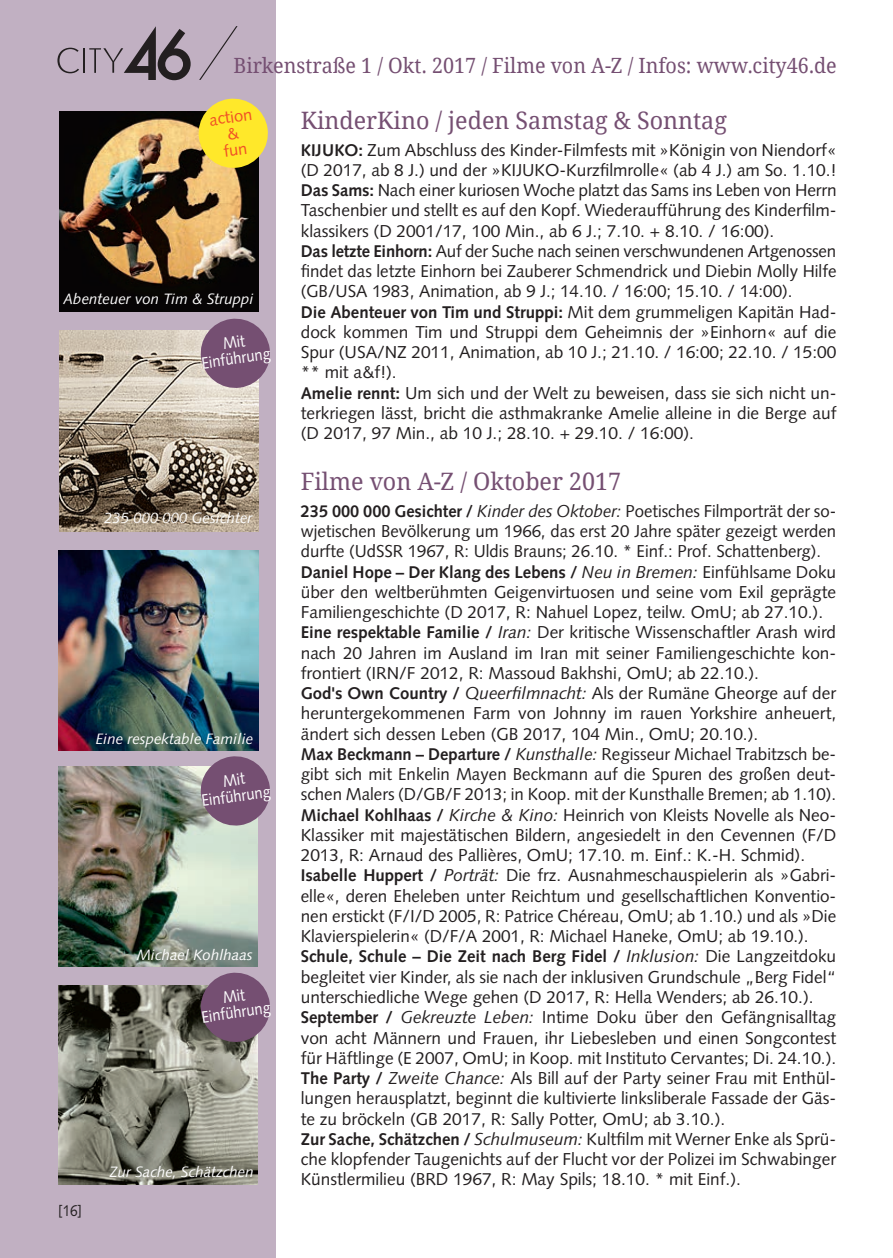
<style>
.page{position:relative;width:893px;height:1258px;background:#fff}
.page>*{position:absolute;margin:0;border:0;box-sizing:border-box;transform-origin:0 0}
.t1{font:24px "Droid Serif";color:#754f72}
.t2{font:21px "Droid Serif";color:#754f72;scale:.94 1}
.t3{font:17.25px/20.2px "Syntax";color:#231f20}
.t4{font:700 16.95px "Syntax";color:#231f20}
.t5{font:16.5px/16.5px "Syntax";color:#fff;text-align:center;scale:.89 1}
.t6{font:16.5px/16.5px "Syntax";color:#f05026;text-align:center}
.t7{font:15.75px "Syntax";color:#231f20;scale:.85 1}
.t8{font:italic 15px "Syntax";color:#fff}
.s1{font-weight:700;font-size:16.95px}
.s2{font-weight:400;font-size:17.25px}
.s3{font-style:italic}
.s4{font-weight:400;font-style:italic;font-size:17.25px}
</style>
<div class="page">
<div style="left:0;top:0;width:276px;height:1258px;background:#c1b0c2"></div>
<svg style="left:199px;top:26px;width:38px;height:54px"></svg>
<hr style="left:83px;top:48px;width:2px;height:25px;background:#231f20">
<svg style="left:57px;top:48px;width:22px;height:25px"></svg>
<svg style="left:89px;top:26px;width:102px;height:54px"></svg>
<img style="left:58px;top:550px;width:200px;height:201px">
<img style="left:59px;top:330px;width:200px;height:202px">
<img style="left:59px;top:111px;width:200px;height:200px">
<img style="left:58px;top:766px;width:200px;height:200px">
<img style="left:58px;top:985px;width:200px;height:200px">
<svg style="left:198px;top:756px;width:72px;height:72px;background:#896d87"></svg>
<svg style="left:198px;top:972px;width:72px;height:72px;background:#7d5f79"></svg>
<svg style="left:198px;top:318px;width:72px;height:72px;background:#8e6f8a"></svg>
<svg style="left:196px;top:98px;width:72px;height:72px;background:#e3cd41"></svg>
<p class="t2" style="left:233px;top:54px;width:643px">Birkenstraße 1 / Okt. 2017 / Filme von A-Z / Infos: www.city46.de</p>
<h1 class="t1" style="left:301px;top:107px;width:427px">KinderKino / jeden Samstag &amp; Sonntag</h1>
<p class="t3" style="left:301px;top:140px;width:537px"><span class="s1">KIJUKO:</span> Zum Abschluss des Kinder-Filmfests mit »Königin von Niendorf« (D 2017, ab 8 J.) und der »KIJUKO-Kurzfilmrolle« (ab 4 J.) am So. 1.10.!<br><span class="s1">Das Sams:</span> Nach einer kuriosen Woche platzt das Sams ins Leben von Herrn Taschenbier und stellt es auf den Kopf. Wiederaufführung des Kinderfilm&shy;klassikers (D 2001/17, 100 Min., ab 6 J.; 7.10. + 8.10. / 16:00).<br><span class="s1">Das letzte Einhorn:</span> Auf der Suche nach seinen verschwundenen Artgenossen findet das letzte Einhorn bei Zauberer Schmendrick und Diebin Molly Hilfe (GB/USA 1983, Animation, ab 9 J.; 14.10. / 16:00; 15.10. / 14:00).</p>
<p class="t4" style="left:301px;top:302px;width:537px">Die Abenteuer von Tim und Struppi: <span class="s2">Mit dem grummeligen Kapitän Had-</span></p>
<p class="t3" style="left:301px;top:322px;width:537px">dock kommen Tim und Struppi dem Geheimnis der »Einhorn« auf die Spur (USA/NZ 2011, Animation, ab 10 J.; 21.10. / 16:00; 22.10. / 15:00 ** mit a&amp;f!).<br><span class="s1">Amelie rennt:</span> Um sich und der Welt zu beweisen, dass sie sich nicht un&shy;terkriegen lässt, bricht die asthmakranke Amelie alleine in die Berge auf (D 2017, 97 Min., ab 10 J.; 28.10. + 29.10. / 16:00).</p>
<h1 class="t1" style="left:301px;top:468px;width:322px">Filme von A-Z / Oktober 2017</h1>
<p class="t3" style="left:301px;top:501px;width:537px;text-align:justify"><span class="s1">235 000 000 Gesichter /</span> <span class="s3">Kinder des Oktober:</span> Poetisches Filmporträt der so&shy;wjetischen Bevölkerung um 1966, das erst 20 Jahre später gezeigt werden durfte (UdSSR 1967, R: Uldis Brauns; 26.10. * Einf.: Prof. Schattenberg).</p>
<p class="t4" style="left:301px;top:562px;width:537px">Daniel Hope – Der Klang des Lebens / <span class="s4">Neu in Bremen:</span> <span class="s2">Einfühlsame Doku</span></p>
<p class="t3" style="left:301px;top:582px;width:537px">über den weltberühmten Geigenvirtuosen und seine vom Exil geprägte Familiengeschichte (D 2017, R: Nahuel Lopez, teilw. OmU; ab 27.10.).<br><span class="s1">Eine respektable Familie /</span> <span class="s3">Iran:</span> Der kritische Wissenschaftler Arash wird nach 20 Jahren im Ausland im Iran mit seiner Familiengeschichte kon&shy;frontiert (IRN/F 2012, R: Massoud Bakhshi, OmU; ab 22.10.).<br><span class="s1">God's Own Country /</span> <span class="s3">Queerfilmnacht:</span> Als der Rumäne Gheorge auf der heruntergekommenen Farm von Johnny im rauen Yorkshire anheuert, ändert sich dessen Leben (GB 2017, 104 Min., OmU; 20.10.).<br><span class="s1">Max Beckmann – Departure /</span> <span class="s3">Kunsthalle:</span> Regisseur Michael Trabitzsch be&shy;gibt sich mit Enkelin Mayen Beckmann auf die Spuren des großen deut&shy;schen Malers (D/GB/F 2013; in Koop. mit der Kunsthalle Bremen; ab 1.10).<br><span class="s1">Michael Kohlhaas /</span> <span class="s3">Kirche &amp; Kino:</span> Heinrich von Kleists Novelle als Neo-Klassiker mit majestätischen Bildern, angesiedelt in den Cevennen (F/D 2013, R: Arnaud des Pallières, OmU; 17.10. m. Einf.: K.-H. Schmid).<br><span class="s1">Isabelle Huppert /</span> <span class="s3">Porträt:</span> Die frz. Ausnahmeschauspielerin als »Gabri&shy;elle«, deren Eheleben unter Reichtum und gesellschaftlichen Konventio&shy;nen erstickt (F/I/D 2005, R: Patrice Chéreau, OmU; ab 1.10.) und als »Die Klavierspielerin« (D/F/A 2001, R: Michael Haneke, OmU; ab 19.10.).</p>
<p class="t4" style="left:301px;top:947px;width:537px">Schule, Schule – Die Zeit nach Berg Fidel / <span class="s4">Inklusion:</span> <span class="s2">Die Langzeitdoku</span></p>
<p class="t3" style="left:301px;top:967px;width:537px">begleitet vier Kinder, als sie nach der inklusiven Grundschule „Berg Fidel“ unterschiedliche Wege gehen (D 2017, R: Hella Wenders; ab 26.10.).<br><span class="s1">September /</span> <span class="s3">Gekreuzte Leben:</span> Intime Doku über den Gefängnisalltag von acht Männern und Frauen, ihr Liebesleben und einen Songcontest für Häftlinge (E 2007, OmU; in Koop. mit Instituto Cervantes; Di. 24.10.).<br><span class="s1">The Party /</span> <span class="s3">Zweite Chance:</span> Als Bill auf der Party seiner Frau mit Enthül&shy;lungen herausplatzt, beginnt die kultivierte linksliberale Fassade der Gäs&shy;te zu bröckeln (GB 2017, R: Sally Potter, OmU; ab 3.10.).<br><span class="s1">Zur Sache, Schätzchen /</span> <span class="s3">Schulmuseum:</span> Kultfilm mit Werner Enke als Sprü&shy;che klopfender Taugenichts auf der Flucht vor der Polizei im Schwabinger Künstlermilieu (BRD 1967, R: May Spils; 18.10. * mit Einf.).</p>
<p class="t6" style="left:208px;top:112px;width:45px;rotate:-8deg">action &amp;<br>fun</p>
<p class="t8" style="left:63px;top:290px;width:192px">Abenteuer von Tim &amp; Struppi</p>
<p class="t5" style="left:198px;top:338px;width:79px;rotate:-8deg">Mit<br>Einführung</p>
<p class="t8" style="left:104px;top:509px;width:150px">235 000 000 Gesichter</p>
<p class="t8" style="left:96px;top:730px;width:159px">Eine respektable Familie</p>
<p class="t5" style="left:198px;top:776px;width:79px;rotate:-8deg">Mit<br>Einführung</p>
<p class="t8" style="left:137px;top:946px;width:117px">Michael Kohlhaas</p>
<p class="t5" style="left:198px;top:992px;width:79px;rotate:-8deg">Mit<br>Einführung</p>
<p class="t8" style="left:109px;top:1163px;width:146px">Zur Sache, Schätzchen</p>
<p class="t7" style="left:58px;top:1201px;width:30px">[16]</p>
</div>
